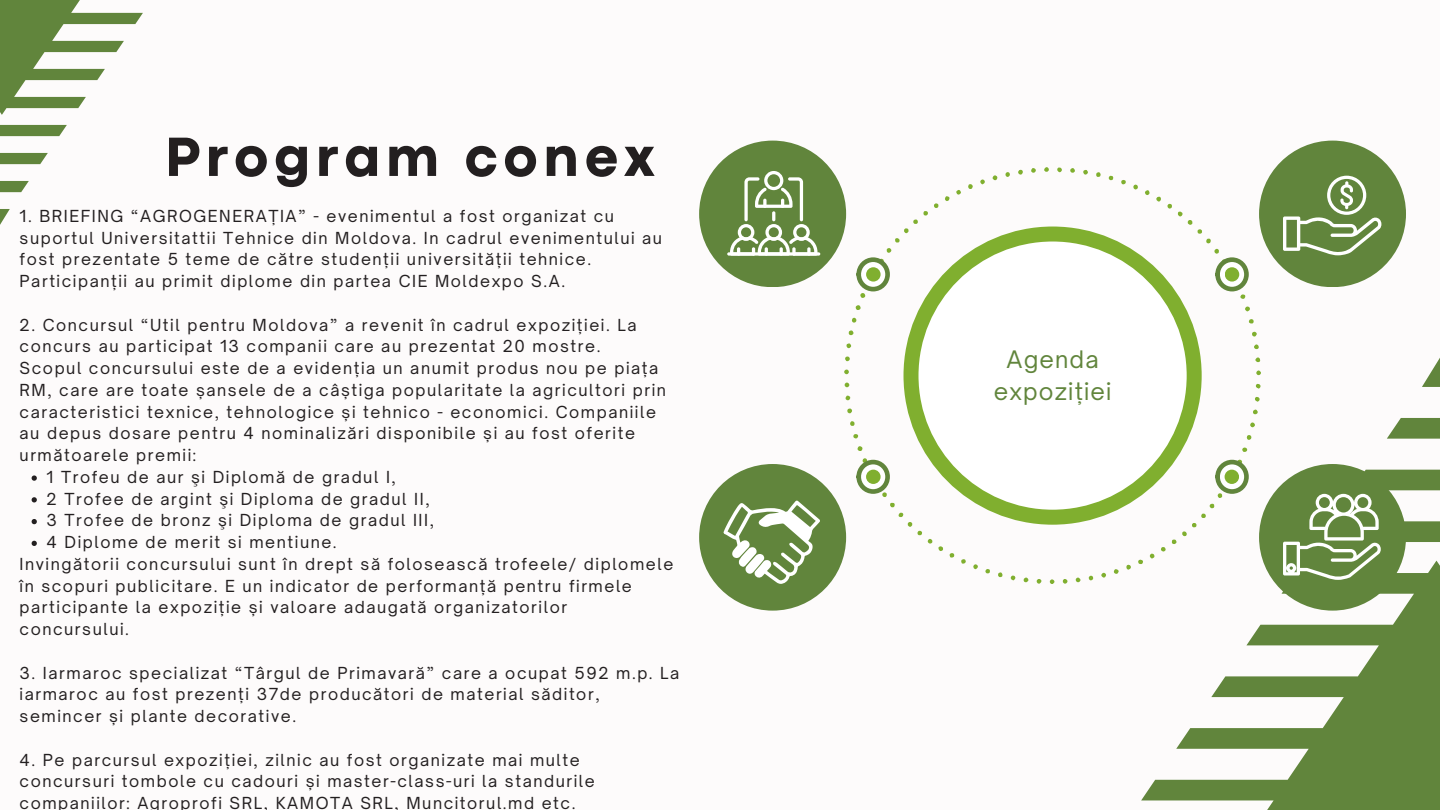
<style>
.page{position:relative;width:1440px;height:810px;background:#fdfbfb}
.page>*{position:absolute;margin:0;border:0;box-sizing:border-box;transform-origin:0 0}
.t1{font:800 57.7px "Codec Pro";letter-spacing:.1em;color:#231f20}
.t2{font:23.1px/32px "Open Sauce One";letter-spacing:.05em;color:#61853c;text-align:center}
.t3{font:15.9px/21.8px "Open Sauce One";letter-spacing:.1em;color:#231f20}
</style>
<div class="page">
<svg style="left:1141px;top:563px;width:299px;height:247px"></svg>
<svg style="left:1387px;top:418px;width:53px;height:21px"></svg>
<svg style="left:1422px;top:358px;width:18px;height:29px"></svg>
<svg style="left:907px;top:525px;width:295px;height:59px"></svg>
<div style="left:1259px;top:141px;width:147px;height:146px;background:#61853c;border-radius:50%"></div>
<svg style="left:1215px;top:257px;width:34px;height:34px"></svg>
<div style="left:1259px;top:464px;width:147px;height:147px;background:#61853c;border-radius:50%"></div>
<svg style="left:1215px;top:460px;width:34px;height:34px"></svg>
<div style="left:1225px;top:470px;width:14px;height:14px;background:#80af2f;border-radius:50%"></div>
<div style="left:699px;top:464px;width:147px;height:147px;background:#61853c;border-radius:50%"></div>
<svg style="left:856px;top:460px;width:34px;height:34px"></svg>
<div style="left:866px;top:470px;width:15px;height:14px;background:#80af2f;border-radius:50%"></div>
<div style="left:699px;top:141px;width:147px;height:146px;background:#61853c;border-radius:50%"></div>
<svg style="left:856px;top:257px;width:34px;height:34px"></svg>
<div style="left:1225px;top:267px;width:14px;height:15px;background:#80af2f;border-radius:50%"></div>
<div style="left:866px;top:267px;width:15px;height:15px;background:#80af2f;border-radius:50%"></div>
<svg style="left:1283px;top:470px;width:157px;height:110px"></svg>
<svg style="left:1283px;top:176px;width:99px;height:79px"></svg>
<svg style="left:730px;top:171px;width:87px;height:81px"></svg>
<svg style="left:727px;top:252px;width:93px;height:4px"></svg>
<svg style="left:723px;top:500px;width:97px;height:84px"></svg>
<svg style="left:904px;top:227px;width:298px;height:298px"></svg>
<svg style="left:32px;top:475px;width:5px;height:6px"></svg>
<svg style="left:32px;top:497px;width:5px;height:5px"></svg>
<svg style="left:32px;top:519px;width:5px;height:5px"></svg>
<svg style="left:32px;top:541px;width:5px;height:5px"></svg>
<svg style="left:0;top:0;width:143px;height:115px"></svg>
<svg style="left:0;top:153px;width:48px;height:11px"></svg>
<svg style="left:0;top:181px;width:29px;height:11px"></svg>
<svg style="left:0;top:125px;width:67px;height:11px"></svg>
<svg style="left:0;top:209px;width:10px;height:16px"></svg>
<p class="t1" style="left:165px;top:136px;width:491px">Program conex</p>
<p class="t3" style="left:20px;top:205px;width:644px">1. BRIEFING “AGROGENERAȚIA” - evenimentul a fost organizat cu suportul Universitattii Tehnice din Moldova. In cadrul evenimentului au fost prezentate 5 teme de către studenții universității tehnice.<br>Participanții au primit diplome din partea CIE Moldexpo S.A.</p>
<p class="t3" style="left:20px;top:314px;width:618px">2. Concursul “Util pentru Moldova” a revenit în cadrul expoziției. La concurs au participat 13 companii care au prezentat 20 mostre.</p>
<p class="t3" style="left:20px;top:357px;width:648px">Scopul concursului este de a evidenția un anumit produs nou pe piața RM, care are toate șansele de a câștiga popularitate la agricultori prin caracteristici texnice, tehnologice și tehnico - economici. Companiile au depus dosare pentru 4 nominalizări disponibile și au fost oferite următoarele premii:</p>
<p class="t3" style="left:47px;top:466px;width:351px">1 Trofeu de aur şi Diplomă de gradul I,</p>
<p class="t3" style="left:47px;top:488px;width:385px">2 Trofee de argint şi Diploma de gradul II,</p>
<p class="t3" style="left:47px;top:510px;width:389px">3 Trofee de bronz şi Diploma de gradul III,</p>
<p class="t3" style="left:47px;top:531px;width:292px">4 Diplome de merit si mentiune.</p>
<p class="t3" style="left:20px;top:553px;width:655px">Invingătorii concursului sunt în drept să folosească trofeele/ diplomele în scopuri publicitare. E un indicator de performanță pentru firmele participante la expoziție și valoare adaugată organizatorilor concursului.</p>
<p class="t3" style="left:20px;top:662px;width:661px">3. Iarmaroc specializat “Târgul de Primavară” care a ocupat 592 m.p. La iarmaroc au fost prezenți 37de producători de material săditor, semincer și plante decorative.</p>
<p class="t3" style="left:20px;top:749px;width:577px">4. Pe parcursul expoziției, zilnic au fost organizate mai multe concursuri tombole cu cadouri și master-class-uri la standurile companiilor: Agroprofi SRL, KAMOTA SRL, Muncitorul.md etc.</p>
<h1 class="t2" style="left:994px;top:344px;width:119px">Agenda expoziției</h1>
</div>
